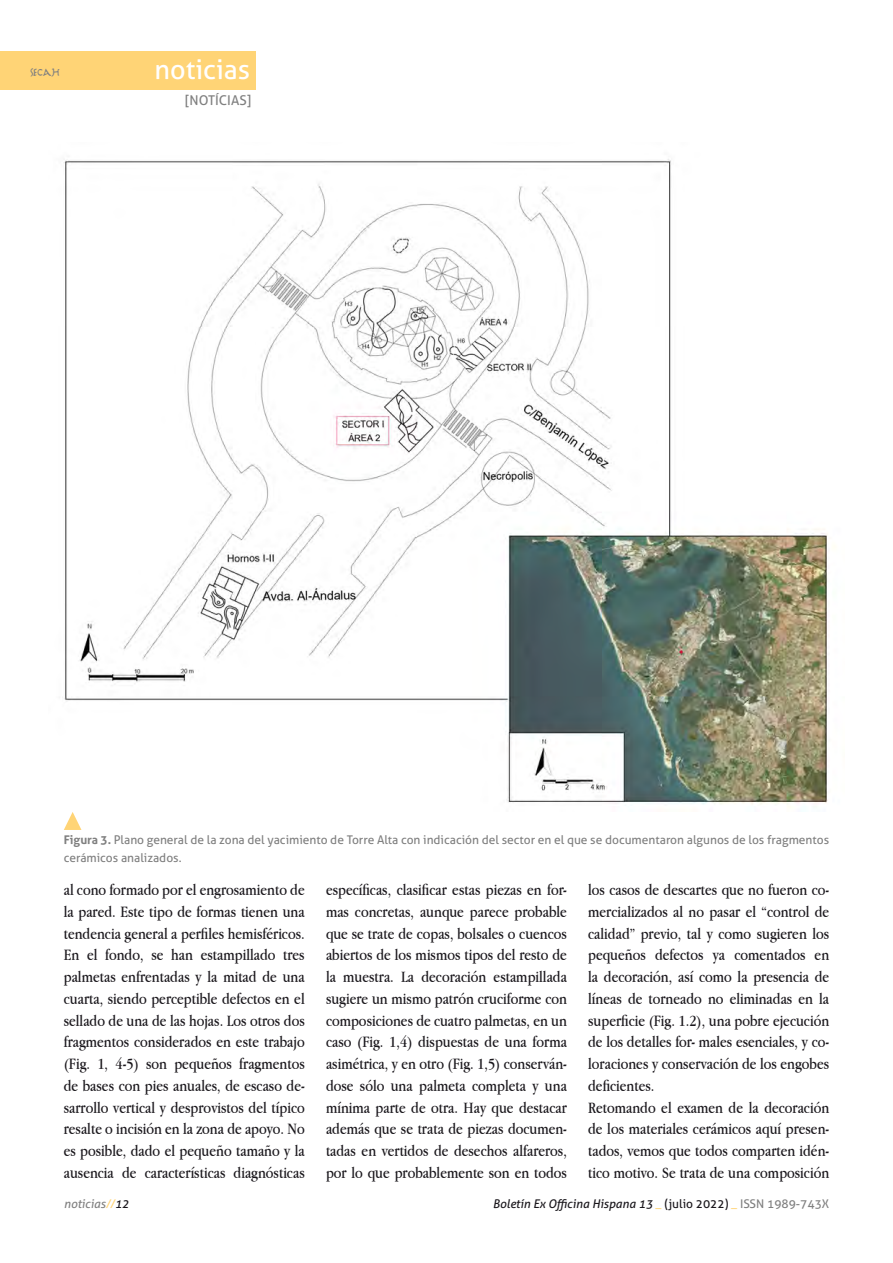
<style>
.page{position:relative;width:893px;height:1263px;background:#fff}
.page>*{position:absolute;margin:0;border:0;box-sizing:border-box;transform-origin:0 0}
.t1{font:27px "Aller";color:#fff}
.t2{font:18px "Marathon II";color:#808080}
.TextoCorrido{font:16.5px/21.8px "Apple Garamond";color:#1a171c;text-align:justify}
.t3{font:13.5px "Aller";color:#808080}
.pieFigura{font:12px/18px "Aller";color:#808080}
.t4{font:italic 12px "Aller";color:#1a171c}
.t5{font:italic 12px "Aller";color:#808080}
.s1{font-weight:700}
.s2{color:#ffd476}
.s3{color:#1a171c}
.s4{font-style:normal;color:#ffd476}
.s5{font-style:normal}
.s6{font-style:normal;color:#808080}
</style>
<div class="page">
<div style="left:0;top:51px;width:255px;height:38px;background:#ffd476"></div>
<img style="left:64px;top:159px;width:771px;height:648px">
<svg style="left:64px;top:812px;width:17px;height:18px"></svg>
<p class="t2" style="left:31px;top:64px;width:31px">secah</p>
<h1 class="t1" style="left:154px;top:53px;width:97px">noticias</h1>
<p class="t3" style="left:185px;top:92px;width:67px">[NOTÍCIAS]</p>
<p class="pieFigura" style="left:64px;top:831px;width:767px"><span class="s1">Figura 3.</span> Plano general de la zona del yacimiento de Torre Alta con indicación del sector en el que se documentaron algunos de los fragmentos cerámicos analizados.</p>
<p class="TextoCorrido" style="left:64px;top:879px;width:242px">al cono formado por el engrosamiento de la pared. Este tipo de formas tienen una tendencia general a perfiles hemisféricos.<br>En el fondo, se han estampillado tres palmetas enfrentadas y la mitad de una cuarta, siendo perceptible defectos en el sellado de una de las hojas. Los otros dos fragmentos considerados en este trabajo (Fig. 1, 4-5) son pequeños fragmentos de bases con pies anuales, de escaso de&shy;sarrollo vertical y desprovistos del típico resalte o incisión en la zona de apoyo. No es posible, dado el pequeño tamaño y la ausencia de características diagnósticas</p>
<p class="TextoCorrido" style="left:326px;top:879px;width:242px">específicas, clasificar estas piezas en for&shy;mas concretas, aunque parece probable que se trate de copas, bolsales o cuencos abiertos de los mismos tipos del resto de la muestra. La decoración estampillada sugiere un mismo patrón cruciforme con composiciones de cuatro palmetas, en un caso (Fig. 1,4) dispuestas de una forma asimétrica, y en otro (Fig. 1,5) conserván&shy;dose sólo una palmeta completa y una mínima parte de otra. Hay que destacar además que se trata de piezas documen&shy;tadas en vertidos de desechos alfareros, por lo que probablemente son en todos</p>
<p class="TextoCorrido" style="left:588px;top:878px;width:242px">los casos de descartes que no fueron co&shy;mercializados al no pasar el “control de calidad” previo, tal y como sugieren los pequeños defectos ya comentados en la decoración, así como la presencia de líneas de torneado no eliminadas en la superficie (Fig. 1.2), una pobre ejecución de los detalles for- males esenciales, y co&shy;loraciones y conservación de los engobes deficientes.</p>
<p class="TextoCorrido" style="left:588px;top:1096px;width:242px">Retomando el examen de la decoración de los materiales cerámicos aquí presen&shy;tados, vemos que todos comparten idén&shy;tico motivo. Se trata de una composición</p>
<p class="t5" style="left:64px;top:1196px;width:67px">noticias<span class="s2">//</span><span class="s3">12</span></p>
<p class="t4" style="left:493px;top:1196px;width:338px">Boletín Ex Officina Hispana 13 <span class="s4">_</span> <span class="s5">(julio 2022)</span> <span class="s4">_</span> <span class="s6">ISSN 1989-743X</span></p>
</div>
